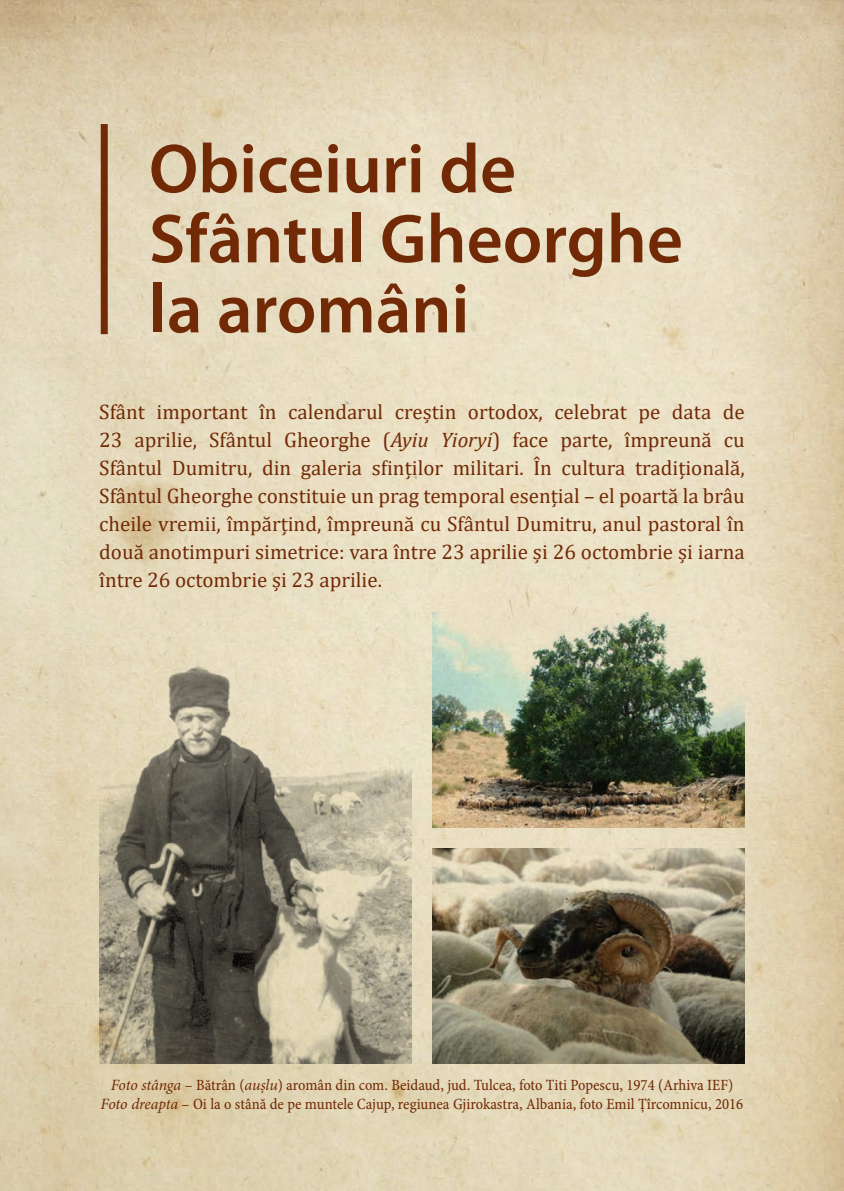
<style>
.page{position:relative;width:844px;height:1191px;background:#fff}
.page>*{position:absolute;margin:0;border:0;box-sizing:border-box;transform-origin:0 0}
.t1{font:600 70px/70px "Myriad Pro";color:#722a06}
.t2{font:21px/28px "Cambria";color:#722a06;text-align:justify}
.t3{font:15.75px/18.9px "Minion Pro Cn Capt";color:#722a06;text-align:center}
.s1{font-style:italic}
.s2{font-family:"Minion Pro";font-style:italic}
</style>
<div class="page">
<img style="left:0;top:0;width:843px;height:1191px">
<div style="left:101px;top:124px;width:7px;height:210px;background:#722a06"></div>
<img style="left:99px;top:612px;width:312px;height:451px">
<img style="left:432px;top:612px;width:312px;height:215px">
<img style="left:432px;top:848px;width:312px;height:215px">
<h1 class="t1" style="left:149px;top:135px;width:535px">Obiceiuri de<br>Sfântul Gheorghe la aromâni</h1>
<p class="t2" style="left:99px;top:398px;width:646px">Sfânt important în calendarul creștin ortodox, celebrat pe data de 23 aprilie, Sfântul Gheorghe (<span class="s1">Ayiu Yioryi</span>) face parte, împreună cu Sfântul Dumitru, din galeria sfinților militari. În cultura tradițională, Sfântul Gheorghe constituie un prag temporal esențial – el poartă la brâu cheile vremii, împărțind, împreună cu Sfântul Dumitru, anul pastoral în două anotimpuri simetrice: vara între 23 aprilie și 26 octombrie și iarna între 26 octombrie și 23 aprilie.</p>
<p class="t3" style="left:101px;top:1076px;width:644px"><span class="s2">Foto stânga</span> – Bătrân (<span class="s2">aușlu</span>) aromân din com. Beidaud, jud. Tulcea, foto Titi Popescu, 1974 (Arhiva IEF)<br><span class="s2">Foto dreapta</span> – Oi la o stână de pe muntele Cajup, regiunea Gjirokastra, Albania, foto Emil Țîrcomnicu, 2016</p>
</div>
